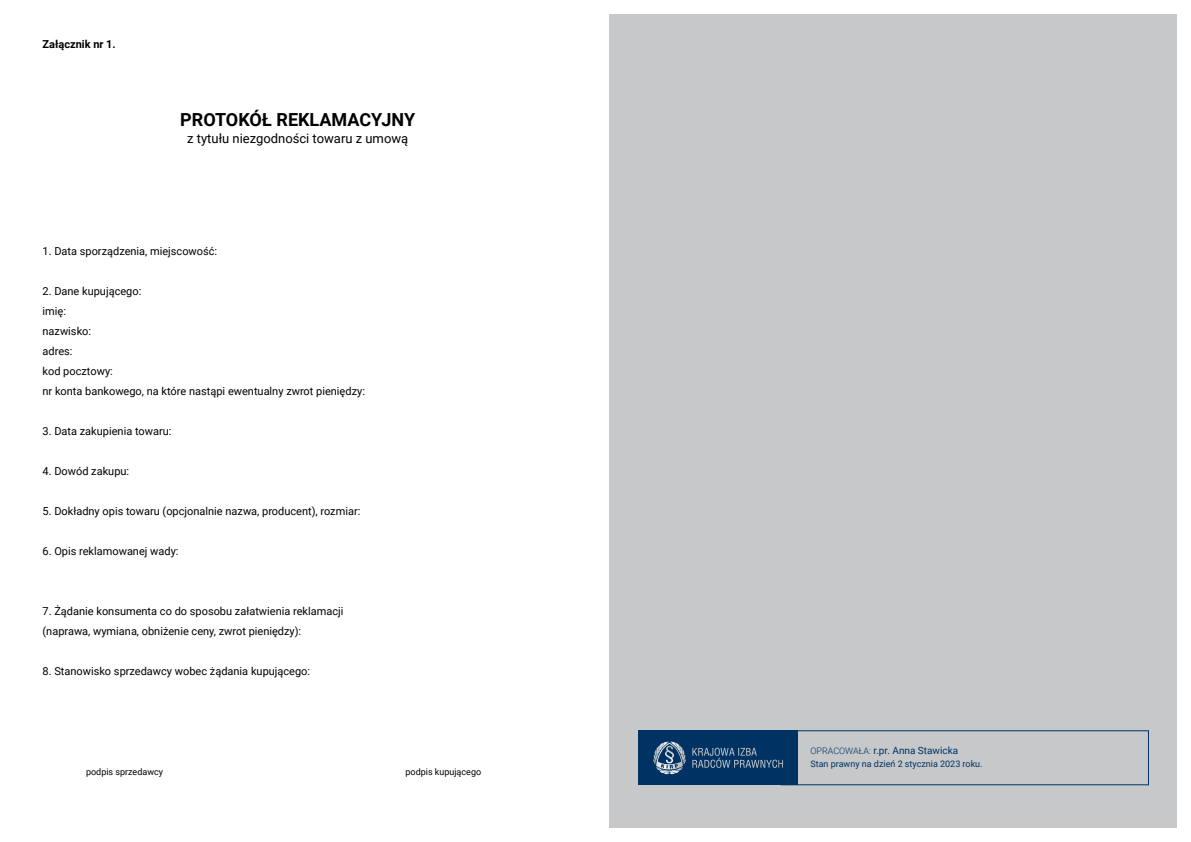
<style>
.page{position:relative;width:1191px;height:842px;background:#fff}
.page>*{position:absolute;margin:0;border:0;box-sizing:border-box;transform-origin:0 0}
.t1{font:700 18px "Roboto";color:#000}
.t2{font:13px "Roboto";color:#000}
.t3{font:11px/20px "Roboto";color:#000}
.t4{font:700 11px "Roboto";color:#000}
.t5{font:10px "Roboto";color:#003263}
.t6{font:9px "Roboto";color:#003263}
.t7{font:9px "Roboto";color:#000}
.s1{font-weight:300;font-size:9px}
</style>
<div class="page">
<div style="left:609px;top:14px;width:567px;height:814px;background:#c6c8ca"></div>
<div style="left:638px;top:730px;width:160px;height:55px;background:#003263"></div>
<svg style="left:653px;top:741px;width:33px;height:33px"></svg>
<svg style="left:692px;top:730px;width:457px;height:56px"></svg>
<p class="t4" style="left:43px;top:36px;width:75px">Załącznik nr 1.</p>
<h1 class="t1" style="left:180px;top:107px;width:236px">PROTOKÓŁ REKLAMACYJNY</h1>
<p class="t2" style="left:187px;top:129px;width:223px">z tytułu niezgodności towaru z umową</p>
<p class="t3" style="left:43px;top:241px;width:176px">1. Data sporządzenia, miejscowość:</p>
<p class="t3" style="left:43px;top:281px;width:324px">2. Dane kupującego:<br>imię:<br>nazwisko:<br>adres:<br>kod pocztowy:<br>nr konta bankowego, na które nastąpi ewentualny zwrot pieniędzy:</p>
<p class="t3" style="left:43px;top:421px;width:130px">3. Data zakupienia towaru:</p>
<p class="t3" style="left:43px;top:461px;width:88px">4. Dowód zakupu:</p>
<p class="t3" style="left:43px;top:501px;width:319px">5. Dokładny opis towaru (opcjonalnie nazwa, producent), rozmiar:</p>
<p class="t3" style="left:43px;top:541px;width:138px">6. Opis reklamowanej wady:</p>
<p class="t3" style="left:43px;top:601px;width:302px">7. Żądanie konsumenta co do sposobu załatwienia reklamacji (naprawa, wymiana, obniżenie ceny, zwrot pieniędzy):</p>
<p class="t3" style="left:43px;top:661px;width:269px">8. Stanowisko sprzedawcy wobec żądania kupującego:</p>
<p class="t7" style="left:86px;top:766px;width:78px">podpis sprzedawcy</p>
<p class="t7" style="left:405px;top:766px;width:77px">podpis kupującego</p>
<p class="t5" style="left:810px;top:744px;width:149px"><span class="s1">OPRACOWAŁA:</span> r.pr. Anna Stawicka</p>
<p class="t6" style="left:810px;top:758px;width:174px">Stan prawny na dzień 2 stycznia 2023 roku.</p>
</div>
